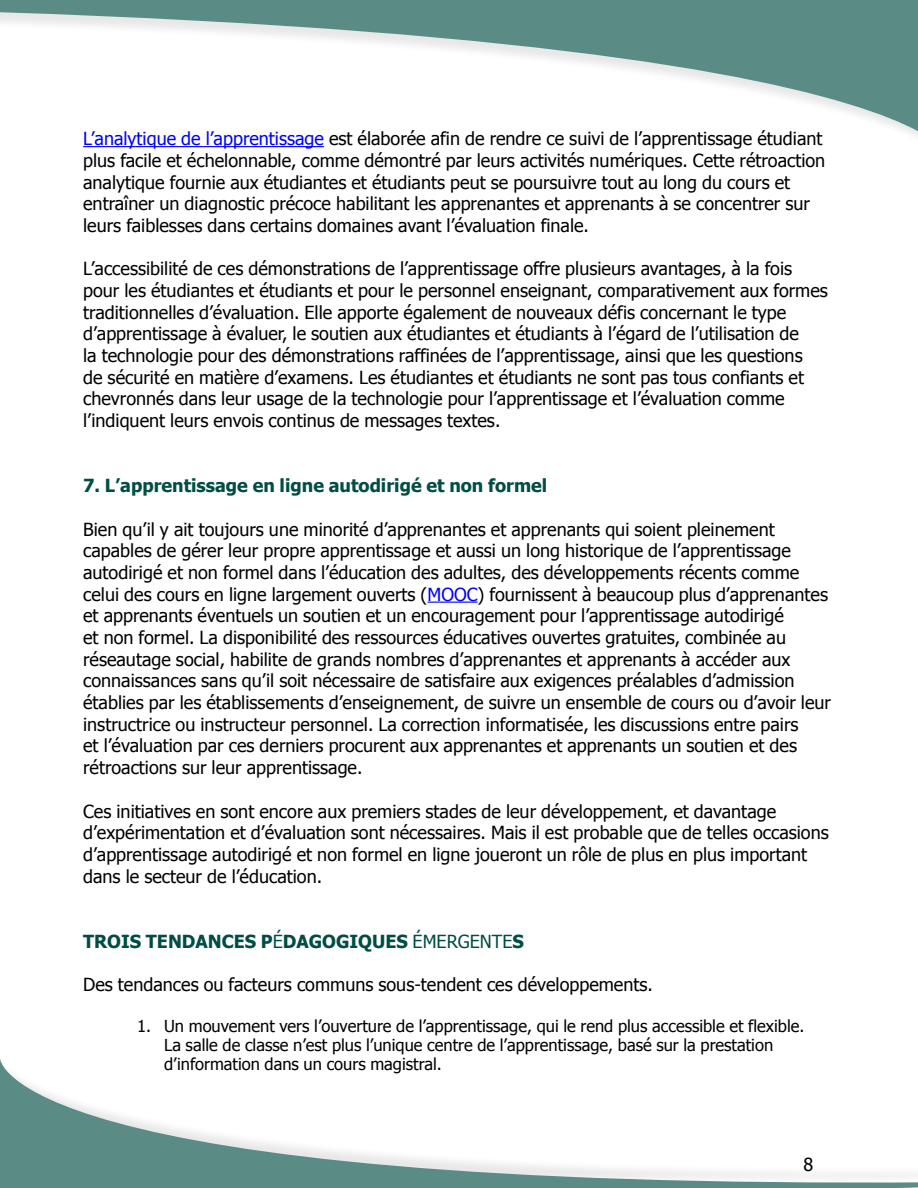
<style>
.page{position:relative;width:918px;height:1188px;background:#fff}
.page>*{position:absolute;margin:0;border:0;box-sizing:border-box;transform-origin:0 0}
.t1{font:18px/21.8px "Tahoma";color:#000}
.t2{font:700 18px "Tahoma";color:#004d43}
.t3{font:16.5px/18.9px "Tahoma";color:#000}
.s1{color:#00f}
.s2{font-weight:400}
</style>
<div class="page">
<svg style="left:0;top:0;width:918px;height:148px"></svg>
<svg style="left:0;top:1059px;width:918px;height:129px"></svg>
<hr style="left:83px;top:146px;width:241px;height:1px;background:#00f">
<hr style="left:428px;top:602px;width:50px;height:1px;background:#00f">
<p class="t1" style="left:83px;top:127px;width:744px"><span class="s1">L’analytique de l’apprentissage</span> est élaborée afin de rendre ce suivi de l’apprentissage étudiant plus facile et échelonnable, comme démontré par leurs activités numériques. Cette rétroaction analytique fournie aux étudiantes et étudiants peut se poursuivre tout au long du cours et entraîner un diagnostic précoce habilitant les apprenantes et apprenants à se concentrer sur leurs faiblesses dans certains domaines avant l’évaluation finale.</p>
<p class="t1" style="left:83px;top:257px;width:746px">L’accessibilité de ces démonstrations de l’apprentissage offre plusieurs avantages, à la fois pour les étudiantes et étudiants et pour le personnel enseignant, comparativement aux formes traditionnelles d’évaluation. Elle apporte également de nouveaux défis concernant le type d’apprentissage à évaluer, le soutien aux étudiantes et étudiants à l’égard de l’utilisation de<br>la technologie pour des démonstrations raffinées de l’apprentissage, ainsi que les questions<br>de sécurité en matière d’examens. Les étudiantes et étudiants ne sont pas tous confiants et chevronnés dans leur usage de la technologie pour l’apprentissage et l’évaluation comme l’indiquent leurs envois continus de messages textes.</p>
<p class="t2" style="left:83px;top:474px;width:466px">7. L’apprentissage en ligne autodirigé et non formel</p>
<p class="t1" style="left:83px;top:518px;width:749px">Bien qu’il y ait toujours une minorité d’apprenantes et apprenants qui soient pleinement capables de gérer leur propre apprentissage et aussi un long historique de l’apprentissage autodirigé et non formel dans l’éducation des adultes, des développements récents comme celui des cours en ligne largement ouverts (<span class="s1">MOOC</span>) fournissent à beaucoup plus d’apprenantes et apprenants éventuels un soutien et un encouragement pour l’apprentissage autodirigé<br>et non formel. La disponibilité des ressources éducatives ouvertes gratuites, combinée au réseautage social, habilite de grands nombres d’apprenantes et apprenants à accéder aux connaissances sans qu’il soit nécessaire de satisfaire aux exigences préalables d’admission établies par les établissements d’enseignement, de suivre un ensemble de cours ou d’avoir leur instructrice ou instructeur personnel. La correction informatisée, les discussions entre pairs<br>et l’évaluation par ces derniers procurent aux apprenantes et apprenants un soutien et des rétroactions sur leur apprentissage.</p>
<p class="t1" style="left:83px;top:800px;width:747px">Ces initiatives en sont encore aux premiers stades de leur développement, et davantage d’expérimentation et d’évaluation sont nécessaires. Mais il est probable que de telles occasions d’apprentissage autodirigé et non formel en ligne joueront un rôle de plus en plus important dans le secteur de l’éducation.</p>
<p class="t2" style="left:83px;top:930px;width:442px">TROIS TENDANCES P<span class="s2">É</span>DAGOGIQUES <span class="s2">ÉMERGENTE</span>S</p>
<p class="t1" style="left:83px;top:973px;width:571px">Des tendances ou facteurs communs sous-tendent ces développements.</p>
<p class="t3" style="left:164px;top:1016px;width:642px;text-indent:-27px">1. Un mouvement vers l’ouverture de l’apprentissage, qui le rend plus accessible et flexible.<br>La salle de classe n’est plus l’unique centre de l’apprentissage, basé sur la prestation d’information dans un cours magistral.</p>
<p class="t1" style="left:803px;top:1153px;width:11px">8</p>
</div>
